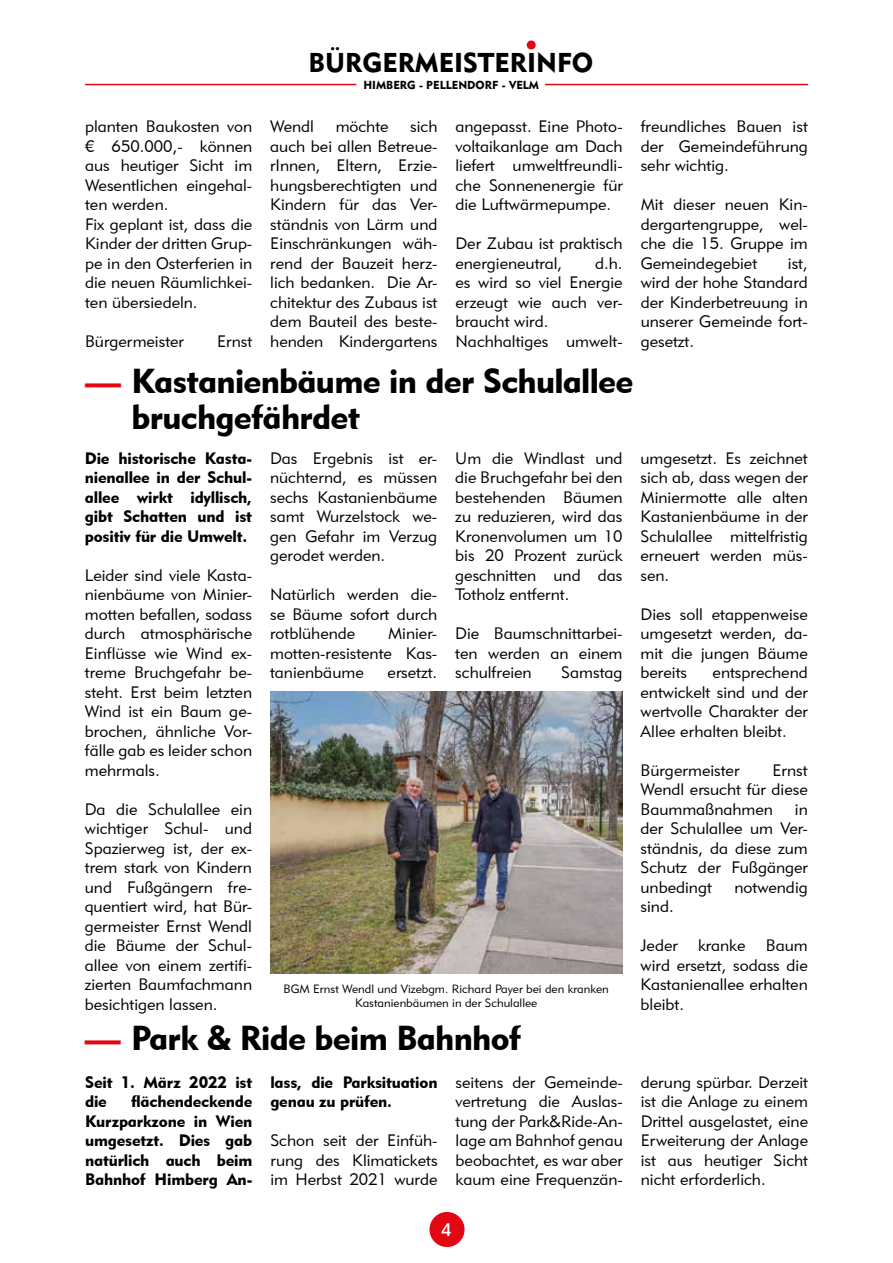
<style>
.page{position:relative;width:893px;height:1263px;background:#fff}
.page>*{position:absolute;margin:0;border:0;box-sizing:border-box;transform-origin:0 0}
.t1{font:34.5px/36px "Geometric 415 BT Black A";letter-spacing:-.02em;color:#000}
.t2{font:27px "Geometric 415 BT Black A";color:#000}
.t3{font:18px "Geometric 415 BT Medium A";color:#fff}
.t4{font:16.5px/19.5px "Geometric 415 BT Lite A";color:#000;text-align:justify}
.t5{font:16.5px/19.5px "Geometric 415 BT Black A";letter-spacing:-.01em;color:#000;text-align:justify}
.t6{font:12px/14.4px "Geometric 415 BT Lite A";color:#000;text-align:center}
.t7{font:11.55px "Geometric 415 BT Black A";color:#000}
.s1{font-size:36px;color:#e30613}
</style>
<div class="page">
<div style="left:527px;top:40px;width:9px;height:9px;background:#e30613;border-radius:50%"></div>
<hr style="left:85px;top:84px;width:271px;height:1px;background:#e30613">
<hr style="left:545px;top:84px;width:263px;height:1px;background:#e30613">
<div style="left:429px;top:1212px;width:36px;height:35px;background:#e30613;border-radius:50%"></div>
<img style="left:270px;top:692px;width:352px;height:282px">
<h2 class="t2" style="left:309px;top:47px;width:286px">BÜRGERMEISTERINFO</h2>
<p class="t7" style="left:363px;top:78px;width:177px">HIMBERG - PELLENDORF - VELM</p>
<p class="t4" style="left:85px;top:116px;width:169px;text-align:left">planten Baukosten von € 650.000,- können aus heutiger Sicht im<br>Wesentlichen eingehal&shy;ten werden.<br>Fix geplant ist, dass die<br>Kinder der dritten Grup&shy;pe in den Osterferien in die neuen Räumlichkei&shy;ten übersiedeln.</p>
<p class="t4" style="left:85px;top:331px;width:100px">Bürgermeister</p>
<p class="t4" style="left:217px;top:331px;width:37px">Ernst</p>
<p class="t4" style="left:270px;top:116px;width:45px">Wendl</p>
<p class="t4" style="left:336px;top:116px;width:54px">möchte</p>
<p class="t4" style="left:270px;top:116px;width:169px;text-indent:140px">sich auch bei allen Betreue&shy;rInnen, Eltern, Erzie&shy;hungsberechtigten und Kindern für das Ver&shy;ständnis von Lärm und Einschränkungen wäh&shy;rend der Bauzeit herz&shy;lich bedanken. Die Ar&shy;chitektur des Zubaus ist dem Bauteil des beste&shy;henden Kindergartens</p>
<p class="t4" style="left:455px;top:116px;width:169px">angepasst. Eine Photo&shy;voltaikanlage am Dach liefert umweltfreundli&shy;che Sonnenenergie für die Luftwärmepumpe.</p>
<p class="t4" style="left:455px;top:233px;width:169px">Der Zubau ist praktisch energieneutral,</p>
<p class="t4" style="left:455px;top:253px;width:169px;text-align:left;text-indent:140px">d.h. es wird so viel Energie erzeugt wie auch ver&shy;braucht wird.<br>Nachhaltiges umwelt-</p>
<h1 class="t1" style="left:131px;top:362px;width:503px;text-indent:-46px"><span class="s1">—</span> Kastanienbäume in der Schulallee bruchgefährdet</h1>
<p class="t4" style="left:641px;top:116px;width:169px">freundliches Bauen ist der Gemeindeführung sehr wichtig.</p>
<p class="t4" style="left:641px;top:194px;width:169px">Mit dieser neuen Kin&shy;dergartengruppe, wel&shy;che die 15. Gruppe im Gemeindegebiet</p>
<p class="t4" style="left:641px;top:253px;width:169px;text-indent:147px">ist, wird der hohe Standard der Kinderbetreuung in unserer Gemeinde fort&shy;gesetzt.</p>
<p class="t5" style="left:85px;top:448px;width:169px">Die historische Kasta&shy;nienallee in der Schul&shy;allee wirkt idyllisch, gibt Schatten und ist positiv für die Umwelt.</p>
<p class="t4" style="left:85px;top:565px;width:169px">Leider sind viele Kasta&shy;nienbäume von Minier&shy;motten befallen, sodass durch atmosphärische Einflüsse wie Wind ex&shy;treme Bruchgefahr be&shy;steht. Erst beim letzten Wind ist ein Baum ge&shy;brochen, ähnliche Vor&shy;fälle gab es leider schon mehrmals.</p>
<p class="t4" style="left:85px;top:799px;width:169px">Da die Schulallee ein wichtiger Schul- und Spazierweg ist, der ex&shy;trem stark von Kindern und Fußgängern fre&shy;quentiert wird, hat Bür&shy;germeister Ernst Wendl die Bäume der Schul&shy;allee von einem zertifi&shy;zierten Baumfachmann besichtigen lassen.</p>
<p class="t4" style="left:270px;top:448px;width:169px">Das Ergebnis ist er&shy;nüchternd, es müssen sechs Kastanienbäume samt Wurzelstock we&shy;gen Gefahr im Verzug gerodet werden.</p>
<p class="t4" style="left:270px;top:584px;width:169px">Natürlich werden die&shy;se Bäume sofort durch rotblühende</p>
<p class="t4" style="left:270px;top:623px;width:169px;text-indent:118px">Minier&shy;motten-resistente Kas&shy;tanienbäume</p>
<p class="t4" style="left:388px;top:662px;width:51px">ersetzt.</p>
<p class="t4" style="left:455px;top:448px;width:169px">Um die Windlast und die Bruchgefahr bei den bestehenden Bäumen zu reduzieren, wird das Kronenvolumen um 10 bis 20 Prozent zurück geschnitten und das Totholz entfernt.</p>
<p class="t4" style="left:455px;top:623px;width:169px">Die Baumschnittarbei&shy;ten werden an einem schulfreien</p>
<p class="t4" style="left:561px;top:662px;width:63px">Samstag</p>
<p class="t6" style="left:284px;top:981px;width:327px">BGM Ernst Wendl und Vizebgm. Richard Payer bei den kranken<br>Kastanienbäumen in der Schulallee</p>
<p class="t4" style="left:640px;top:448px;width:169px">umgesetzt. Es zeichnet sich ab, dass wegen der Miniermotte alle alten Kastanienbäume in der Schulallee mittelfristig erneuert werden müs&shy;sen.</p>
<p class="t4" style="left:640px;top:604px;width:169px">Dies soll etappenweise umgesetzt werden, da&shy;mit die jungen Bäume bereits</p>
<p class="t4" style="left:640px;top:662px;width:169px;text-indent:72px">entsprechend entwickelt sind und der wertvolle Charakter der Allee erhalten bleibt.</p>
<p class="t4" style="left:640px;top:760px;width:100px">Bürgermeister</p>
<p class="t4" style="left:640px;top:760px;width:169px;text-indent:132px">Ernst Wendl ersucht für diese Baummaßnahmen</p>
<p class="t4" style="left:640px;top:799px;width:169px;text-indent:154px">in der Schulallee um Ver&shy;ständnis, da diese zum Schutz der Fußgänger unbedingt</p>
<p class="t4" style="left:734px;top:877px;width:75px">notwendig</p>
<p class="t4" style="left:640px;top:896px;width:35px">sind.</p>
<p class="t4" style="left:640px;top:935px;width:169px">Jeder kranke Baum wird ersetzt, sodass die Kastanienallee erhalten bleibt.</p>
<h1 class="t1" style="left:85px;top:1019px;width:438px"><span class="s1">—</span> Park &amp; Ride beim Bahnhof</h1>
<p class="t5" style="left:85px;top:1072px;width:169px">Seit 1. März 2022 ist die</p>
<p class="t4" style="left:456px;top:1072px;width:169px">seitens der Gemeinde&shy;vertretung die Auslas&shy;tung der Park&amp;Ride-An&shy;lage am Bahnhof genau beobachtet, es war aber kaum eine Frequenzän-</p>
<p class="t4" style="left:641px;top:1072px;width:169px">derung spürbar. Derzeit ist die Anlage zu einem Drittel ausgelastet, eine Erweiterung der Anlage ist aus heutiger Sicht nicht erforderlich.</p>
<p class="t5" style="left:270px;top:1072px;width:169px">lass, die Parksituation genau zu prüfen.</p>
<p class="t4" style="left:270px;top:1130px;width:169px">Schon seit der Einfüh&shy;rung des Klimatickets im Herbst 2021 wurde</p>
<p class="t5" style="left:85px;top:1091px;width:169px;text-indent:46px">flächendeckende Kurzparkzone in Wien umgesetzt. Dies gab natürlich auch beim Bahnhof Himberg An-</p>
<p class="t3" style="left:441px;top:1218px;width:12px">4</p>
</div>
